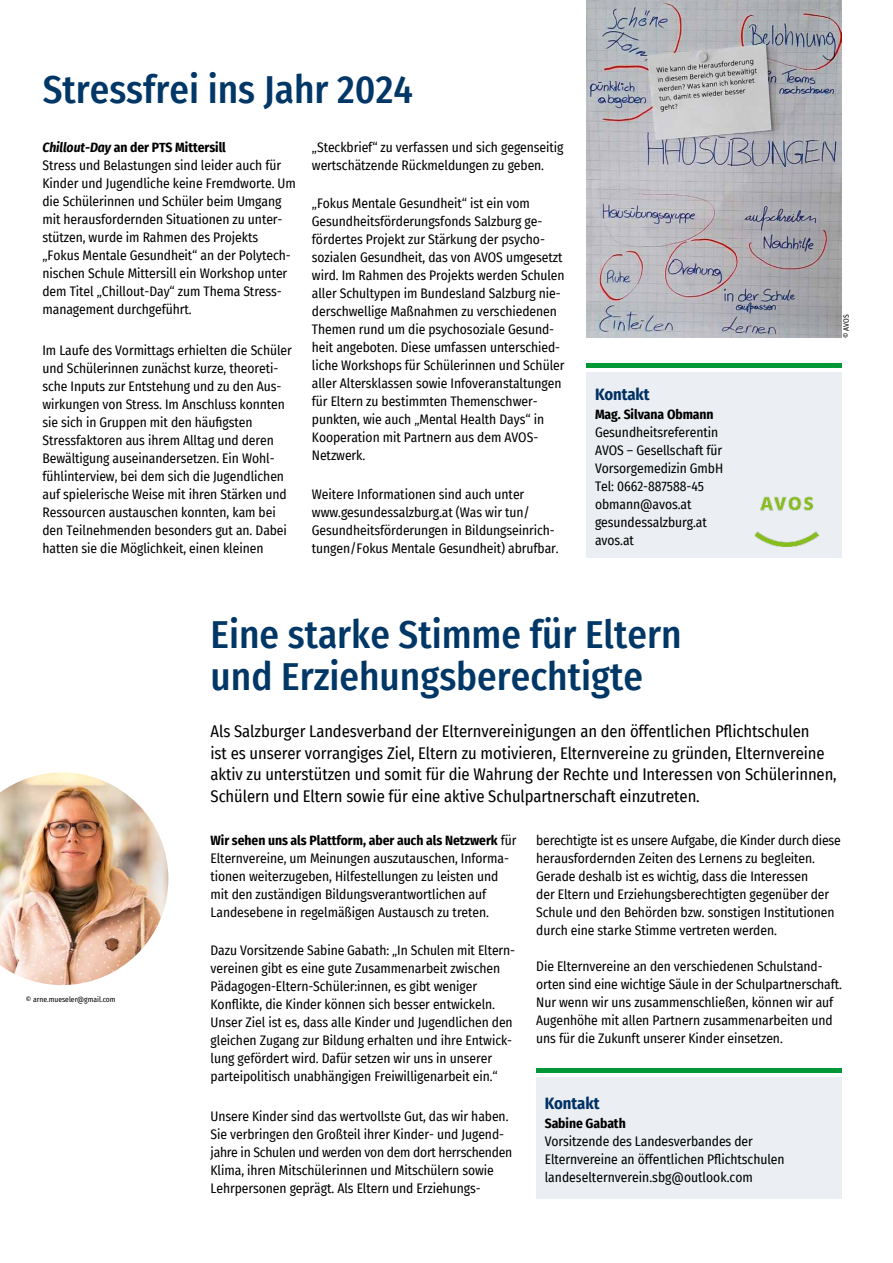
<style>
.page{position:relative;width:893px;height:1263px;background:#fff}
.page>*{position:absolute;margin:0;border:0;box-sizing:border-box;transform-origin:0 0}
.t1{font:500 39px/42px "Fira Sans Condensed";color:#003766}
.t2{font:16.5px/21.8px "Fira Sans Condensed";letter-spacing:-.005em;color:#000}
.t3{font:700 16.5px "Fira Sans Condensed";letter-spacing:-.005em;color:#003165}
.t4{font:13.5px/18px "Fira Sans Condensed";letter-spacing:-.005em;color:#000}
.t5{font:700 13.5px "Fira Sans Condensed";letter-spacing:-.005em;color:#000}
.t6{font:7.5px "Fira Sans Condensed";color:#000}
.s1{font-weight:700;font-style:italic}
.s2{font-weight:700}
</style>
<div class="page">
<hr style="left:536px;top:1068px;width:306px;height:4px;background:#009836">
<div style="left:536px;top:1077px;width:306px;height:122px;background:#ebeef2"></div>
<img style="left:0;top:772px;width:168px;height:213px">
<img style="left:586px;top:0;width:256px;height:338px">
<hr style="left:586px;top:364px;width:256px;height:4px;background:#009836">
<div style="left:586px;top:373px;width:256px;height:185px;background:#ebeef2"></div>
<img style="left:754px;top:496px;width:65px;height:50px">
<h1 class="t1" style="left:43px;top:67px;width:372px">Stressfrei ins Jahr 2024</h1>
<p class="t4" style="left:42px;top:138px;width:255px"><span class="s1">Chillout-Day</span> <span class="s2">an der PTS Mittersill<br></span>Stress und Belastungen sind leider auch für Kinder und Jugendliche keine Fremdworte. Um die Schülerinnen und Schüler beim Umgang mit herausfordernden Situationen zu unter&shy;stützen, wurde im Rahmen des Projekts „Fokus Mentale Gesundheit“ an der Polytech&shy;nischen Schule Mittersill ein Workshop unter dem Titel „Chillout-Day“ zum Thema Stress&shy;management durchgeführt.</p>
<p class="t4" style="left:42px;top:341px;width:251px">Im Laufe des Vormittags erhielten die Schüler und Schülerinnen zunächst kurze, theoreti&shy;sche Inputs zur Entstehung und zu den Aus&shy;wirkungen von Stress. Im Anschluss konnten sie sich in Gruppen mit den häufigsten Stressfaktoren aus ihrem Alltag und deren Bewältigung auseinandersetzen. Ein Wohl&shy;fühlinterview, bei dem sich die Jugendlichen auf spielerische Weise mit ihren Stärken und Ressourcen austauschen konnten, kam bei den Teilnehmenden besonders gut an. Dabei hatten sie die Möglichkeit, einen kleinen</p>
<p class="t4" style="left:312px;top:138px;width:253px">„Steckbrief“ zu verfassen und sich gegenseitig wertschätzende Rückmeldungen zu geben.</p>
<p class="t4" style="left:312px;top:194px;width:254px">„Fokus Mentale Gesundheit“ ist ein vom Gesundheitsförderungsfonds Salzburg ge&shy;fördertes Projekt zur Stärkung der psycho&shy;sozialen Gesundheit, das von AVOS umgesetzt wird. Im Rahmen des Projekts werden Schulen aller Schultypen im Bundesland Salzburg nie&shy;derschwellige Maßnahmen zu verschiedenen Themen rund um die psychosoziale Gesund&shy;heit angeboten. Diese umfassen unterschied&shy;liche Workshops für Schülerinnen und Schüler aller Altersklassen sowie Infoveranstaltungen für Eltern zu bestimmten Themenschwer&shy;punkten, wie auch „Mental Health Days“ in Kooperation mit Partnern aus dem AVOS-Netzwerk.</p>
<p class="t4" style="left:312px;top:484px;width:248px">Weitere Informationen sind auch unter www.gesundessalzburg.at (Was wir tun/ Gesundheitsförderungen in Bildungseinrich&shy;tungen/Fokus Mentale Gesundheit) abrufbar.</p>
<p class="t3" style="left:595px;top:380px;width:56px">Kontakt</p>
<p class="t5" style="left:595px;top:403px;width:120px">Mag. Silvana Obmann</p>
<p class="t4" style="left:595px;top:423px;width:130px">Gesundheitsreferentin<br>AVOS – Gesellschaft für<br>Vorsorgemedizin GmbH<br>Tel: 0662-887588-45 obmann@avos.at gesundessalzburg.at avos.at</p>
<h1 class="t1" style="left:211px;top:611px;width:472px">Eine starke Stimme für Eltern und Erziehungsberechtigte</h1>
<p class="t6" style="left:840px;top:338px;width:25px;rotate:-90deg">© AVOS</p>
<p class="t6" style="left:26px;top:993px;width:91px">© arne.mueseler@gmail.com</p>
<p class="t2" style="left:211px;top:720px;width:628px">Als Salzburger Landesverband der Elternvereinigungen an den öffentlichen Pflichtschulen<br>ist es unserer vorrangiges Ziel, Eltern zu motivieren, Elternvereine zu gründen, Elternvereine aktiv zu unterstützen und somit für die Wahrung der Rechte und Interessen von Schülerinnen, Schülern und Eltern sowie für eine aktive Schulpartnerschaft einzutreten.</p>
<p class="t4" style="left:536px;top:831px;width:306px">berechtigte ist es unsere Aufgabe, die Kinder durch diese herausfordernden Zeiten des Lernens zu begleiten.<br>Gerade deshalb ist es wichtig, dass die Interessen<br>der Eltern und Erziehungsberechtigten gegenüber der Schule und den Behörden bzw. sonstigen Institutionen durch eine starke Stimme vertreten werden.</p>
<p class="t4" style="left:536px;top:957px;width:307px">Die Elternvereine an den verschiedenen Schulstand&shy;orten sind eine wichtige Säule in der Schulpartnerschaft.<br>Nur wenn wir uns zusammenschließen, können wir auf Augenhöhe mit allen Partnern zusammenarbeiten und uns für die Zukunft unserer Kinder einsetzen.</p>
<p class="t4" style="left:211px;top:831px;width:308px"><span class="s2">Wir sehen uns als Plattform, aber auch als Netzwerk</span> für Elternvereine, um Meinungen auszutauschen, Informa&shy;tionen weiterzugeben, Hilfestellungen zu leisten und mit den zuständigen Bildungsverantwortlichen auf Landesebene in regelmäßigen Austausch zu treten.</p>
<p class="t4" style="left:211px;top:941px;width:306px">Dazu Vorsitzende Sabine Gabath: „In Schulen mit Eltern&shy;vereinen gibt es eine gute Zusammenarbeit zwischen Pädagogen-Eltern-Schüler:innen, es gibt weniger Konflikte, die Kinder können sich besser entwickeln.<br>Unser Ziel ist es, dass alle Kinder und Jugendlichen den gleichen Zugang zur Bildung erhalten und ihre Entwick&shy;lung gefördert wird. Dafür setzen wir uns in unserer parteipolitisch unabhängigen Freiwilligenarbeit ein.“</p>
<p class="t4" style="left:211px;top:1106px;width:303px">Unsere Kinder sind das wertvollste Gut, das wir haben.<br>Sie verbringen den Großteil ihrer Kinder- und Jugend&shy;jahre in Schulen und werden von dem dort herrschenden Klima, ihren Mitschülerinnen und Mitschülern sowie Lehrpersonen geprägt. Als Eltern und Erziehungs-</p>
<p class="t3" style="left:545px;top:1089px;width:56px">Kontakt</p>
<p class="t5" style="left:545px;top:1112px;width:82px">Sabine Gabath</p>
<p class="t4" style="left:545px;top:1132px;width:241px">Vorsitzende des Landesverbandes der<br>Elternvereine an öffentlichen Pflichtschulen landeselternverein.sbg@outlook.com</p>
</div>
